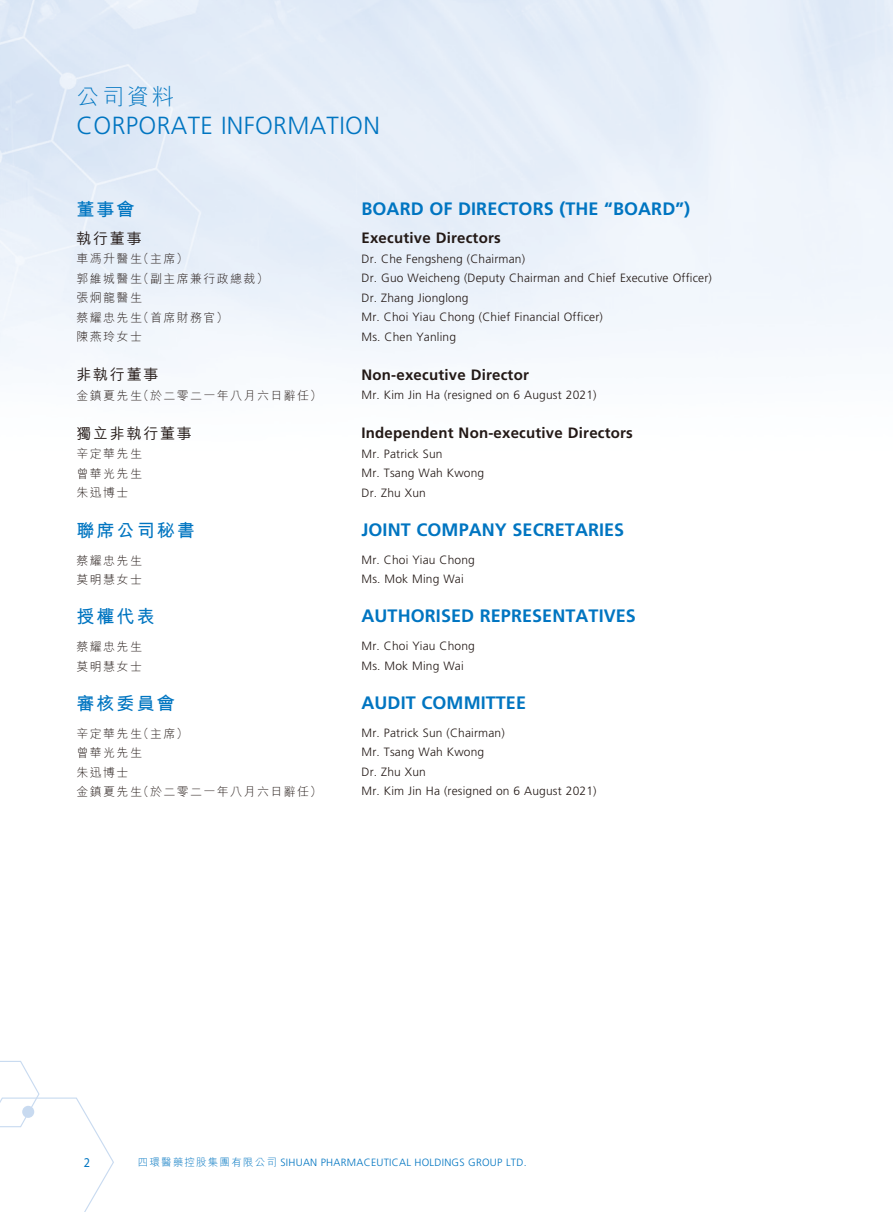
<style>
.page{position:relative;width:893px;height:1212px;background:#fff}
.page>*{position:absolute;margin:0;border:0;box-sizing:border-box;transform-origin:0 0}
.t1{font:300 24.75px "Frutiger";letter-spacing:.015em;color:#0075c1}
.t2{font:300 22.5px "M Hei HK";color:#0075c1}
.t3{font:700 18px "Frutiger";letter-spacing:.005em;color:#0075c1}
.t4{font:700 18px "M Hei HK";letter-spacing:.115em;color:#0075c1}
.t5{font:700 15px "Frutiger";letter-spacing:.015em;color:#231916}
.t6{font:500 15px "M Hei HK";letter-spacing:.115em;color:#231916}
.t7{font:13.5px "Myriad Pro";color:#0075c1;scale:.9 1}
.t8{font:300 12px/19.5px "Frutiger";letter-spacing:.015em;color:#231916}
.t9{font:300 12px/19.5px "M Hei HK";letter-spacing:.115em;color:#231916}
.t10{font:300 10.5px "Frutiger";letter-spacing:.025em;color:#0075c1}
.s1{font-family:"M Hei HK"}
</style>
<div class="page">
<svg style="left:0;top:1061px;width:114px;height:151px"></svg>
<div style="left:22px;top:1106px;width:12px;height:12px;background:#c8daf0;border-radius:50%"></div>
<h2 class="t2" style="left:77px;top:81px;width:99px">公司資料</h2>
<h1 class="t1" style="left:77px;top:112px;width:305px">CORPORATE INFORMATION</h1>
<h3 class="t4" style="left:77px;top:196px;width:60px">董事會</h3>
<p class="t6" style="left:77px;top:228px;width:67px">執行董事</p>
<p class="t9" style="left:77px;top:249px;width:193px">車馮升醫生（主席）<br>郭維城醫生（副主席兼行政總裁）張炯龍醫生<br>蔡耀忠先生（首席財務官）<br>陳燕玲女士</p>
<p class="t6" style="left:77px;top:364px;width:83px">非執行董事</p>
<p class="t9" style="left:77px;top:385px;width:247px">金鎮夏先生（於二零二一年八月六日辭任）</p>
<p class="t6" style="left:77px;top:423px;width:117px">獨立非執行董事</p>
<p class="t9" style="left:77px;top:444px;width:67px;text-align:justify">辛定華先生曾華光先生朱迅博士</p>
<h3 class="t4" style="left:77px;top:517px;width:120px">聯席公司秘書</h3>
<p class="t9" style="left:77px;top:550px;width:67px">蔡耀忠先生莫明慧女士</p>
<h3 class="t4" style="left:77px;top:603px;width:80px">授權代表</h3>
<p class="t9" style="left:77px;top:636px;width:67px">蔡耀忠先生莫明慧女士</p>
<h3 class="t4" style="left:77px;top:690px;width:100px">審核委員會</h3>
<p class="t9" style="left:77px;top:723px;width:247px">辛定華先生（主席）<br>曾華光先生<br>朱迅博士<br>金鎮夏先生（於二零二一年八月六日辭任）</p>
<h3 class="t3" style="left:361px;top:198px;width:330px">BOARD OF DIRECTORS (THE “BOARD”)</h3>
<p class="t5" style="left:361px;top:229px;width:141px">Executive Directors</p>
<p class="t8" style="left:361px;top:249px;width:352px">Dr. Che Fengsheng (Chairman)<br>Dr. Guo Weicheng (Deputy Chairman and Chief Executive Officer)<br>Dr. Zhang Jionglong<br>Mr. Choi Yiau Chong (Chief Financial Officer)<br>Ms. Chen Yanling</p>
<p class="t5" style="left:361px;top:366px;width:169px">Non-executive Director</p>
<p class="t8" style="left:361px;top:385px;width:236px">Mr. Kim Jin Ha (resigned on 6 August 2021)</p>
<p class="t5" style="left:361px;top:424px;width:273px">Independent Non-executive Directors</p>
<p class="t8" style="left:361px;top:444px;width:124px">Mr. Patrick Sun<br>Mr. Tsang Wah Kwong<br>Dr. Zhu Xun</p>
<h3 class="t3" style="left:361px;top:519px;width:264px">JOINT COMPANY SECRETARIES</h3>
<p class="t8" style="left:361px;top:550px;width:115px">Mr. Choi Yiau Chong<br>Ms. Mok Ming Wai</p>
<h3 class="t3" style="left:361px;top:605px;width:276px">AUTHORISED REPRESENTATIVES</h3>
<p class="t8" style="left:361px;top:636px;width:115px">Mr. Choi Yiau Chong<br>Ms. Mok Ming Wai</p>
<h3 class="t3" style="left:361px;top:692px;width:166px">AUDIT COMMITTEE</h3>
<p class="t8" style="left:361px;top:723px;width:236px">Mr. Patrick Sun (Chairman)<br>Mr. Tsang Wah Kwong<br>Dr. Zhu Xun<br>Mr. Kim Jin Ha (resigned on 6 August 2021)</p>
<p class="t7" style="left:84px;top:1154px;width:8px">2</p>
<p class="t10" style="left:138px;top:1156px;width:390px"><span class="s1">四環醫藥控股集團有限公司</span> SIHUAN PHARMACEUTICAL HOLDINGS GROUP LTD.</p>
</div>
